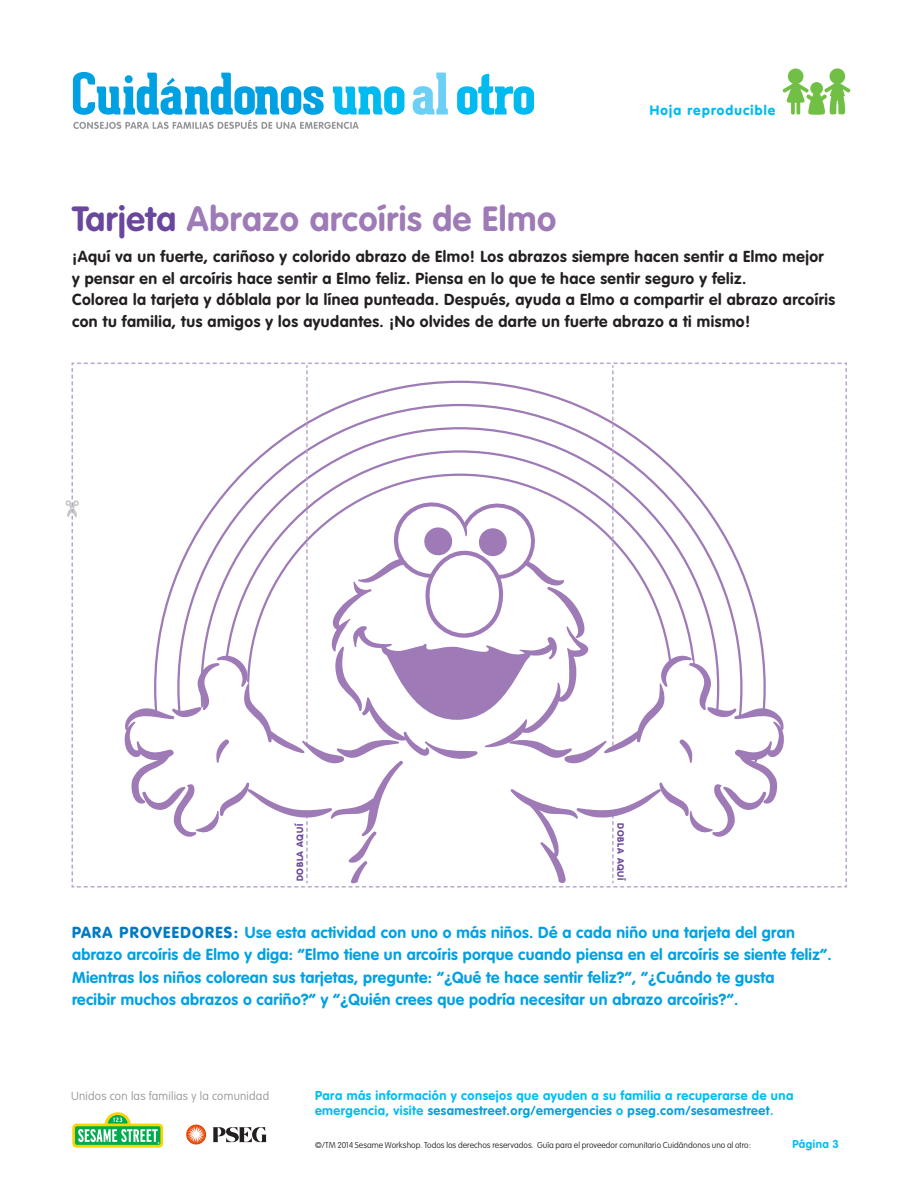
<style>
.page{position:relative;width:918px;height:1188px;background:#fff}
.page>*{position:absolute;margin:0;border:0;box-sizing:border-box;transform-origin:0 0}
.ePrep__intro_heading{font:700 34.5px "VAG Rounded";letter-spacing:.02em;color:#9e7ab7}
.ePrep__tip_text{font:700 15.75px/22.5px "VAG Rounded";letter-spacing:.02em;color:#00a1e3}
.ePrep__intro__small{font:700 15.75px/21.8px "VAG Rounded";letter-spacing:.03em;color:#231f20}
.ePrep__page_head{font:900 13.5px "VAG Rounded";letter-spacing:.09em;color:#01bdf2}
.ePrep__text{font:700 12.75px/15px "VAG Rounded";letter-spacing:.035em;color:#01bdf2}
.t1{font:100 11.7px "VAG Rounded";letter-spacing:.02em;color:#939598}
.ePrep__text-2{font:700 11.25px "VAG Rounded";letter-spacing:.04em;color:#01bdf2}
.ePrep__tip_text-2{font:900 9px "VAG Rounded";letter-spacing:.08em;color:#69479c}
.ePrep__text-3{font:100 8.4px "VAG Rounded";letter-spacing:.005em;color:#231f20}
.s1{color:#69479c}
.s2{font-weight:900;color:#007ac2}
.s3{color:#00a1e3}
</style>
<div class="page">
<svg style="left:783px;top:68px;width:67px;height:47px"></svg>
<svg style="left:66px;top:362px;width:781px;height:526px"></svg>
<svg style="left:72px;top:1112px;width:91px;height:36px"></svg>
<svg style="left:186px;top:1125px;width:20px;height:20px"></svg>
<svg style="left:187px;top:1125px;width:18px;height:19px"></svg>
<svg style="left:213px;top:1127px;width:53px;height:15px"></svg>
<svg style="left:413px;top:73px;width:35px;height:42px"></svg>
<svg style="left:457px;top:74px;width:77px;height:41px"></svg>
<svg style="left:73px;top:72px;width:331px;height:57px"></svg>
<p class="ePrep__page_head" style="left:650px;top:102px;width:127px">Hoja reproducible</p>
<p class="ePrep__intro_heading" style="left:72px;top:199px;width:486px"><span class="s1">Tarjeta</span> Abrazo arcoíris de Elmo</p>
<p class="ePrep__intro__small" style="left:72px;top:246px;width:765px">¡Aquí va un fuerte, cariñoso y colorido abrazo de Elmo! Los abrazos siempre hacen sentir a Elmo mejor y pensar en el arcoíris hace sentir a Elmo feliz. Piensa en lo que te hace sentir seguro y feliz.<br>Colorea la tarjeta y dóblala por la línea punteada. Después, ayuda a Elmo a compartir el abrazo arcoíris con tu familia, tus amigos y los ayudantes. ¡No olvides de darte un fuerte abrazo a ti mismo!</p>
<p class="ePrep__tip_text-2" style="left:295px;top:881px;width:59px;rotate:-90deg">DOBLA AQUÍ</p>
<p class="ePrep__tip_text-2" style="left:626px;top:823px;width:59px;rotate:90deg">DOBLA AQUÍ</p>
<p class="ePrep__tip_text" style="left:72px;top:921px;width:761px"><span class="s2">PARA PROVEEDORES:</span> Use esta actividad con uno o más niños. Dé a cada niño una tarjeta del gran abrazo arcoíris de Elmo y diga: “Elmo tiene un arcoíris porque cuando piensa en el arcoíris se siente feliz”.<br>Mientras los niños colorean sus tarjetas, pregunte: “¿Qué te hace sentir feliz?”, “¿Cuándo te gusta<br>recibir muchos abrazos o cariño?” y “¿Quién crees que podría necesitar un abrazo arcoíris?”.</p>
<p class="t1" style="left:71px;top:1089px;width:200px">Unidos con las familias y la comunidad</p>
<p class="ePrep__text" style="left:315px;top:1089px;width:480px">Para más información y consejos que ayuden a su familia a recuperarse de una emergencia, visite <span class="s3">sesamestreet.org/emergencies</span> o <span class="s3">pseg.com/sesamestreet</span>.</p>
<p class="ePrep__text-3" style="left:315px;top:1140px;width:438px">©/TM 2014 Sesame Workshop. Todos los derechos reservados. Guía para el proveedor comunitario Cuidándonos uno al otro:</p>
<p class="ePrep__text-2" style="left:792px;top:1137px;width:48px">Página 3</p>
</div>
